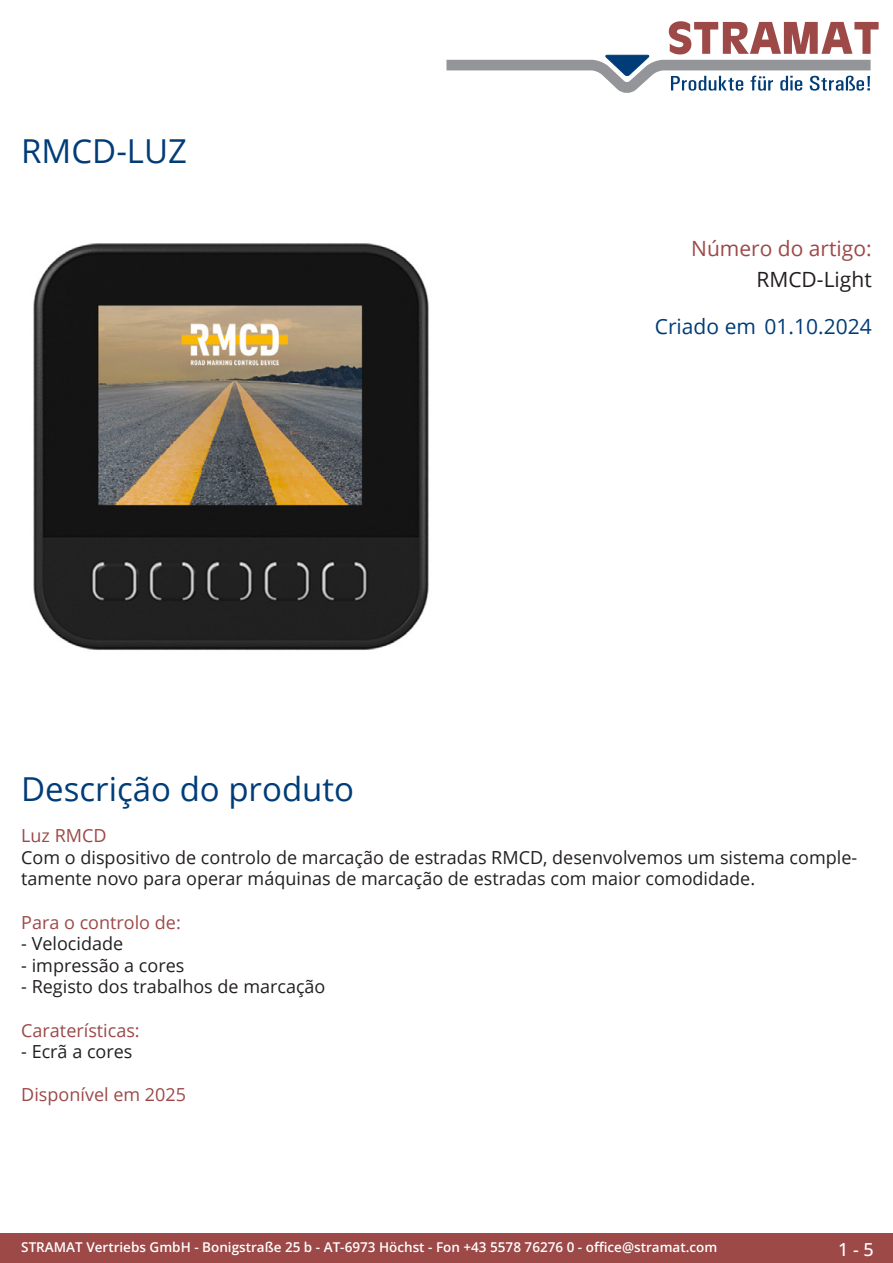
<style>
.page{position:relative;width:893px;height:1263px;background:#fff}
.page>*{position:absolute;margin:0;border:0;box-sizing:border-box;transform-origin:0 0}
.Produkttitel{font:33px "Open Sans";color:#003d78}
.Erstellungsdatum{font:21px "Open Sans";color:#003d78}
.TechDaten_Überschrif{font:21px "Open Sans";color:#9c4948}
.TechDaten_Inhalt{font:21px "Open Sans";color:#231f20}
.Beschreibung_Text{font:18px/21.6px "Open Sans";color:#231f20}
.Beschreibung_Text-2{font:18px "Open Sans";color:#9c4948}
.t1{font:500 18px "Open Sans";color:#fff}
.t2{font:600 13.5px "Open Sans";color:#fff}
.s1{color:#9c4948}
</style>
<div class="page">
<div style="left:0;top:1233px;width:893px;height:30px;background:#9c4948"></div>
<svg style="left:446px;top:21px;width:433px;height:72px"></svg>
<img style="left:33px;top:243px;width:396px;height:408px">
<p class="Produkttitel" style="left:21px;top:128px;width:167px">RMCD-LUZ</p>
<p class="TechDaten_Überschrif" style="left:691px;top:234px;width:182px">Número do artigo:</p>
<p class="TechDaten_Inhalt" style="left:756px;top:265px;width:117px">RMCD-Light</p>
<p class="Erstellungsdatum" style="left:655px;top:312px;width:218px">Criado em 01.10.2024</p>
<p class="Produkttitel" style="left:21px;top:766px;width:334px">Descrição do produto</p>
<p class="Beschreibung_Text" style="left:21px;top:824px;width:836px"><span class="s1">Luz RMCD<br></span>Com o dispositivo de controlo de marcação de estradas RMCD, desenvolvemos um sistema comple&shy;tamente novo para operar máquinas de marcação de estradas com maior comodidade.</p>
<p class="Beschreibung_Text-2" style="left:21px;top:910px;width:161px">Para o controlo de:</p>
<p class="Beschreibung_Text" style="left:21px;top:932px;width:104px">- Velocidade</p>
<p class="Beschreibung_Text" style="left:21px;top:954px;width:165px">- impressão a cores</p>
<p class="Beschreibung_Text" style="left:21px;top:975px;width:306px">- Registo dos trabalhos de marcação</p>
<p class="Beschreibung_Text-2" style="left:21px;top:1018px;width:120px">Caraterísticas:</p>
<p class="Beschreibung_Text" style="left:21px;top:1040px;width:113px">- Ecrã a cores</p>
<p class="Beschreibung_Text-2" style="left:21px;top:1082px;width:166px">Disponível em 2025</p>
<p class="t2" style="left:21px;top:1238px;width:698px">STRAMAT Vertriebs GmbH - Bonigstraße 25 b - AT-6973 Höchst - Fon +43 5578 76276 0 - office@stramat.com</p>
<p class="t1" style="left:838px;top:1237px;width:37px">1 - 5</p>
</div>
